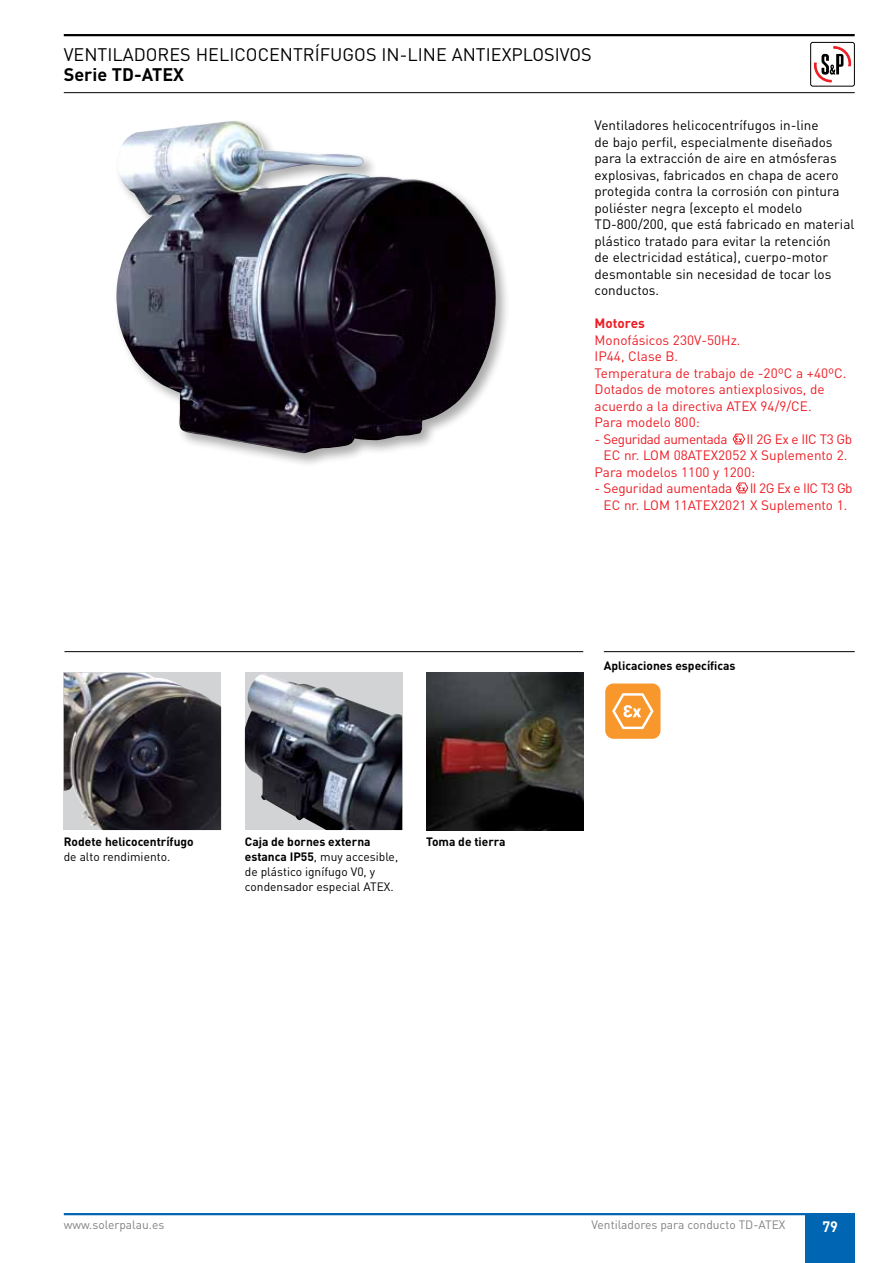
<style>
.page{position:relative;width:893px;height:1263px;background:#fff}
.page>*{position:absolute;margin:0;border:0;box-sizing:border-box;transform-origin:0 0}
.t1{font:18px "DIN";color:#000}
.t2{font:700 18px "DIN";color:#000}
.t3{font:700 15px "DIN";color:#fff;scale:.95 1}
.t4{font:13.5px/16.5px "DIN";color:#000}
.t5{font:13.5px/16.5px "DIN";color:#ed1d24}
.t6{font:13.5px "DIN";letter-spacing:-.035em;color:#ed1d24}
.t7{font:700 13.5px "DIN";color:#ed1d24}
.t8{font:12px/15px "DIN";color:#000}
.t9{font:700 12px "DIN";color:#000}
.t10{font:12px "DIN";color:#808285}
.s1{font-weight:700}
</style>
<div class="page">
<hr style="left:64px;top:1213px;width:791px;height:2px;background:#0066b3">
<div style="left:805px;top:1214px;width:50px;height:49px;background:#0066b3"></div>
<hr style="left:64px;top:34px;width:791px;height:2px;background:#000">
<hr style="left:64px;top:92px;width:791px;height:1px;background:#000">
<svg style="left:814px;top:47px;width:37px;height:36px"></svg>
<div style="left:810px;top:42px;width:45px;height:44px;border:1px solid #000;border-radius:2px"></div>
<img style="left:244px;top:674px;width:158px;height:156px">
<img style="left:426px;top:673px;width:157px;height:157px">
<hr style="left:64px;top:651px;width:519px;height:1px;background:#000">
<img style="left:64px;top:673px;width:157px;height:157px">
<div style="left:113px;top:118px;width:398px;height:350px;background:#000;opacity:.33"></div>
<img style="left:116px;top:121px;width:380px;height:332px">
<svg style="left:732px;top:433px;width:13px;height:12px"></svg>
<svg style="left:735px;top:482px;width:14px;height:12px"></svg>
<hr style="left:604px;top:651px;width:251px;height:1px;background:#000">
<div style="left:605px;top:683px;width:55px;height:56px;background:#f8982c;border-radius:8px"></div>
<svg style="left:612px;top:693px;width:42px;height:36px"></svg>
<h1 class="t1" style="left:64px;top:43px;width:530px">VENTILADORES HELICOCENTRÍFUGOS IN-LINE ANTIEXPLOSIVOS</h1>
<h1 class="t2" style="left:64px;top:62px;width:122px">Serie TD-ATEX</h1>
<p class="t4" style="left:595px;top:117px;width:261px">Ventiladores helicocentrífugos in-line<br>de bajo perfil, especialmente diseñados para la extracción de aire en atmósferas explosivas, fabricados en chapa de acero protegida contra la corrosión con pintura poliéster negra (excepto el modelo TD-800/200, que está fabricado en material plástico tratado para evitar la retención<br>de electricidad estática), cuerpo-motor desmontable sin necesidad de tocar los conductos.</p>
<p class="t7" style="left:595px;top:314px;width:52px">Motores</p>
<p class="t5" style="left:595px;top:331px;width:253px">Monofásicos 230V-50Hz.<br>IP44, Clase B.<br>Temperatura de trabajo de -20ºC a +40ºC.<br>Dotados de motores antiexplosivos, de acuerdo a la directiva ATEX 94/9/CE.<br>Para modelo 800:</p>
<p class="t6" style="left:595px;top:430px;width:134px">- Seguridad aumentada</p>
<p class="t6" style="left:746px;top:430px;width:107px">II 2G Ex e IIC T3 Gb</p>
<p class="t5" style="left:604px;top:447px;width:245px">EC nr. LOM 08ATEX2052 X Suplemento 2.</p>
<p class="t5" style="left:595px;top:463px;width:162px">Para modelos 1100 y 1200:</p>
<p class="t5" style="left:595px;top:480px;width:139px">- Seguridad aumentada</p>
<p class="t5" style="left:604px;top:480px;width:250px;text-indent:146px">II 2G Ex e IIC T3 Gb<br>EC nr. LOM 11ATEX2021 X Suplemento 1.</p>
<p class="t9" style="left:64px;top:834px;width:132px">Rodete helicocentrífugo</p>
<p class="t8" style="left:64px;top:849px;width:108px">de alto rendimiento.</p>
<p class="t8" style="left:245px;top:834px;width:155px"><span class="s1">Caja de bornes externa estanca IP55</span>, muy accesible, de plástico ignífugo V0, y condensador especial ATEX.</p>
<p class="t9" style="left:426px;top:834px;width:81px">Toma de tierra</p>
<p class="t9" style="left:604px;top:657px;width:133px">Aplicaciones específicas</p>
<p class="t10" style="left:64px;top:1217px;width:102px">www.solerpalau.es</p>
<p class="t10" style="left:591px;top:1217px;width:195px">Ventiladores para conducto TD-ATEX</p>
<p class="t3" style="left:822px;top:1217px;width:18px">79</p>
</div>
